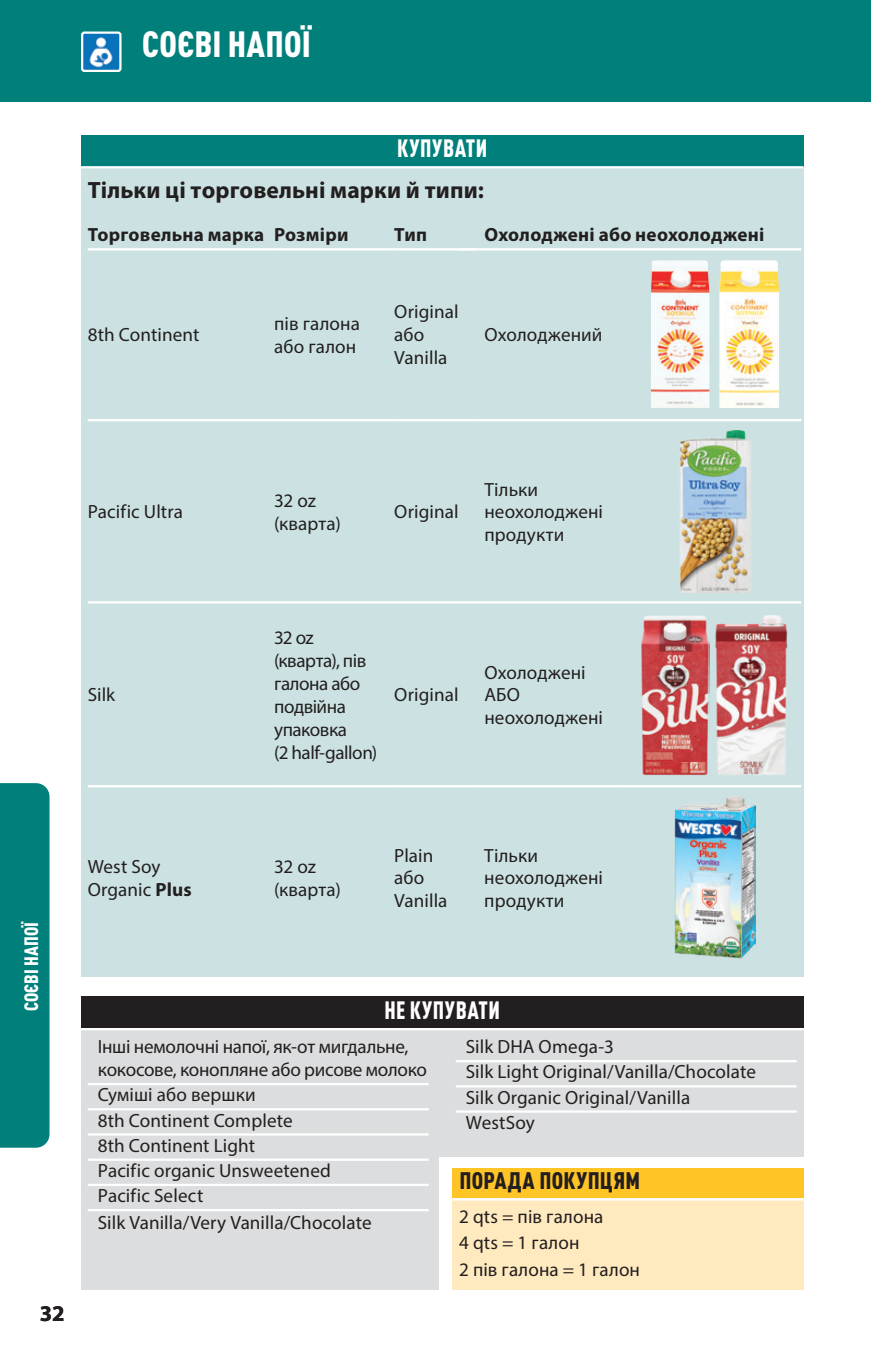
<style>
.page{position:relative;width:871px;height:1357px;background:#fff}
.page>*{position:absolute;margin:0;border:0;box-sizing:border-box;transform-origin:0 0}
.Page_heading_white{font:900 condensed 36px "DIN Pro";letter-spacing:.005em;color:#fff}
.Heading_Don_t_Buy{font:900 condensed 24.75px "DIN Pro";letter-spacing:.025em;color:#fff;scale:.9 1}
.Heading_Buy{font:900 condensed 24.75px "DIN Pro";letter-spacing:.03em;color:#fff;scale:.9 1}
.Buy_subhead{font:700 23.62px "Myriad Pro";letter-spacing:.005em;color:#231f20}
.Shopping_Tip{font:900 condensed 23.62px "DIN Pro";letter-spacing:.01em;color:#231f20}
.t1{font:700 22.5px "Myriad Pro";color:#231f20}
.body{font:19.12px/22.9px "Myriad Pro";letter-spacing:.005em;color:#231f20}
.Buy_list{font:19.12px "Myriad Pro";letter-spacing:.005em;color:#231f20}
.Buy_list-2{font:19.12px/22.9px "Myriad Pro";letter-spacing:-.015em;color:#231f20}
.body-2{font:19.12px/22.9px "Myriad Pro";letter-spacing:-.025em;color:#231f20}
.Buy_list-3{font:700 19.12px "Myriad Pro";letter-spacing:.015em;color:#231f20}
.Shopping_Tip_Text{font:19.12px "Myriad Pro";letter-spacing:.005em;color:#231f20}
.Buy_list-NoRULE{font:19.12px "Myriad Pro";letter-spacing:.005em;color:#231f20}
.Thumb_Tab{font:900 condensed 19.12px "DIN Pro";letter-spacing:.005em;color:#fff}
.s1{font-weight:700}
</style>
<div class="page">
<div style="left:0;top:0;width:871px;height:101px;background:#007f7b"></div>
<div style="left:81px;top:135px;width:722px;height:841px;background:#cce2e2"></div>
<div style="left:81px;top:135px;width:722px;height:31px;background:#007f7b"></div>
<hr style="left:81px;top:166px;width:722px;height:2px;background:#fff">
<hr style="left:88px;top:419px;width:186px;height:2px;background:#fff">
<hr style="left:274px;top:419px;width:120px;height:2px;background:#fff">
<hr style="left:394px;top:419px;width:81px;height:2px;background:#fff">
<hr style="left:475px;top:419px;width:145px;height:2px;background:#fff">
<hr style="left:620px;top:419px;width:181px;height:2px;background:#fff">
<hr style="left:88px;top:601px;width:186px;height:2px;background:#fff">
<hr style="left:274px;top:601px;width:120px;height:2px;background:#fff">
<hr style="left:394px;top:601px;width:81px;height:2px;background:#fff">
<hr style="left:475px;top:601px;width:145px;height:2px;background:#fff">
<hr style="left:620px;top:601px;width:181px;height:2px;background:#fff">
<hr style="left:88px;top:785px;width:186px;height:2px;background:#fff">
<hr style="left:274px;top:785px;width:120px;height:2px;background:#fff">
<hr style="left:394px;top:785px;width:81px;height:2px;background:#fff">
<hr style="left:475px;top:785px;width:145px;height:2px;background:#fff">
<hr style="left:620px;top:785px;width:181px;height:2px;background:#fff">
<hr style="left:88px;top:248px;width:186px;height:2px;background:#fff">
<hr style="left:274px;top:248px;width:120px;height:2px;background:#fff">
<hr style="left:394px;top:248px;width:81px;height:2px;background:#fff">
<hr style="left:457px;top:248px;width:344px;height:2px;background:#fff">
<img style="left:651px;top:260px;width:58px;height:148px">
<img style="left:719px;top:260px;width:60px;height:148px">
<img style="left:680px;top:430px;width:71px;height:162px">
<img style="left:641px;top:616px;width:68px;height:159px">
<img style="left:715px;top:615px;width:73px;height:160px">
<img style="left:674px;top:796px;width:81px;height:162px">
<div style="left:81px;top:997px;width:722px;height:292px;background:#dcddde"></div>
<div style="left:81px;top:997px;width:722px;height:31px;background:#231f20"></div>
<hr style="left:81px;top:1028px;width:722px;height:2px;background:#fff">
<hr style="left:88px;top:1083px;width:341px;height:2px;background:#fff">
<hr style="left:88px;top:1108px;width:341px;height:2px;background:#fff">
<hr style="left:88px;top:1133px;width:341px;height:2px;background:#fff">
<hr style="left:88px;top:1158px;width:341px;height:3px;background:#fff">
<hr style="left:88px;top:1184px;width:341px;height:2px;background:#fff">
<hr style="left:88px;top:1209px;width:341px;height:2px;background:#fff">
<hr style="left:456px;top:1060px;width:340px;height:2px;background:#fff">
<hr style="left:456px;top:1085px;width:340px;height:2px;background:#fff">
<hr style="left:456px;top:1110px;width:340px;height:2px;background:#fff">
<div style="left:439px;top:1156px;width:364px;height:133px;background:#fff"></div>
<div style="left:452px;top:1168px;width:351px;height:121px;background:#ffeabf"></div>
<div style="left:452px;top:1168px;width:351px;height:30px;background:#ffc426"></div>
<hr style="left:452px;top:1198px;width:351px;height:2px;background:#fff">
<div style="left:0;top:783px;width:50px;height:365px;background:#007f7b"></div>
<img style="left:84px;top:35px;width:35px;height:34px">
<div style="left:81px;top:32px;width:41px;height:40px;border:2px solid #fff;border-radius:2px"></div>
<p class="Page_heading_white" style="left:142px;top:16px;width:170px">СОЄВІ НАПОЇ</p>
<p class="Heading_Buy" style="left:397px;top:129px;width:102px">КУПУВАТИ</p>
<p class="Buy_subhead" style="left:88px;top:177px;width:398px">Тільки ці торговельні марки й типи:</p>
<p class="Buy_list-3" style="left:88px;top:224px;width:178px">Торговельна марка</p>
<p class="Buy_list-3" style="left:274px;top:224px;width:76px">Розміри</p>
<p class="Buy_list-3" style="left:394px;top:224px;width:34px">Тип</p>
<p class="Buy_list-3" style="left:484px;top:224px;width:282px">Охолоджені або неохолоджені</p>
<p class="body" style="left:88px;top:323px;width:113px">8th Continent</p>
<p class="body" style="left:274px;top:312px;width:87px">пів галона або галон</p>
<p class="body" style="left:394px;top:300px;width:66px">Original або<br>Vanilla</p>
<p class="body" style="left:484px;top:323px;width:120px">Охолоджений</p>
<p class="body" style="left:88px;top:500px;width:97px">Pacific Ultra</p>
<p class="body" style="left:274px;top:489px;width:68px">32 oz (кварта)</p>
<p class="body" style="left:394px;top:500px;width:66px">Original</p>
<p class="body" style="left:484px;top:477px;width:120px">Тільки неохолоджені продукти</p>
<p class="body" style="left:88px;top:683px;width:29px">Silk</p>
<p class="body-2" style="left:274px;top:626px;width:105px">32 oz (кварта), пів галона або подвійна упаковка<br>(2 half-gallon)</p>
<p class="body" style="left:394px;top:683px;width:66px">Original</p>
<p class="body" style="left:484px;top:660px;width:120px">Охолоджені<br>АБО неохолоджені</p>
<p class="Thumb_Tab" style="left:17px;top:1011px;width:92px;rotate:-90deg">СОЄВІ НАПОЇ</p>
<p class="t1" style="left:40px;top:1301px;width:26px">32</p>
<p class="body" style="left:88px;top:855px;width:106px">West Soy<br>Organic <span class="s1">Plus</span></p>
<p class="body" style="left:274px;top:855px;width:68px">32 oz (кварта)</p>
<p class="body" style="left:394px;top:843px;width:55px">Plain або<br>Vanilla</p>
<p class="body" style="left:484px;top:843px;width:120px">Тільки неохолоджені продукти</p>
<p class="Heading_Don_t_Buy" style="left:384px;top:991px;width:130px">НЕ КУПУВАТИ</p>
<p class="Buy_list-2" style="left:98px;top:1035px;width:331px">Інші немолочні напої, як-от мигдальне, кокосове, конопляне або рисове молоко</p>
<p class="Buy_list" style="left:98px;top:1083px;width:159px">Суміші або вершки</p>
<p class="Buy_list" style="left:98px;top:1108px;width:196px">8th Continent Complete</p>
<p class="Buy_list" style="left:98px;top:1133px;width:159px">8th Continent Light</p>
<p class="Buy_list" style="left:98px;top:1159px;width:235px">Pacific organic Unsweetened</p>
<p class="Buy_list" style="left:98px;top:1184px;width:107px">Pacific Select</p>
<p class="Buy_list-NoRULE" style="left:98px;top:1211px;width:275px">Silk Vanilla/Very Vanilla/Chocolate</p>
<p class="Buy_list" style="left:466px;top:1035px;width:150px">Silk DHA Omega-3</p>
<p class="Buy_list" style="left:466px;top:1060px;width:292px">Silk Light Original/Vanilla/Chocolate</p>
<p class="Buy_list" style="left:466px;top:1085px;width:226px">Silk Organic Original/Vanilla</p>
<p class="Buy_list-NoRULE" style="left:466px;top:1110px;width:71px">WestSoy</p>
<p class="Shopping_Tip" style="left:459px;top:1162px;width:182px">ПОРАДА ПОКУПЦЯМ</p>
<p class="Shopping_Tip_Text" style="left:459px;top:1204px;width:146px">2 qts = пів галона</p>
<p class="Shopping_Tip_Text" style="left:459px;top:1231px;width:122px">4 qts = 1 галон</p>
<p class="Shopping_Tip_Text" style="left:459px;top:1258px;width:182px">2 пів галона = 1 галон</p>
</div>
